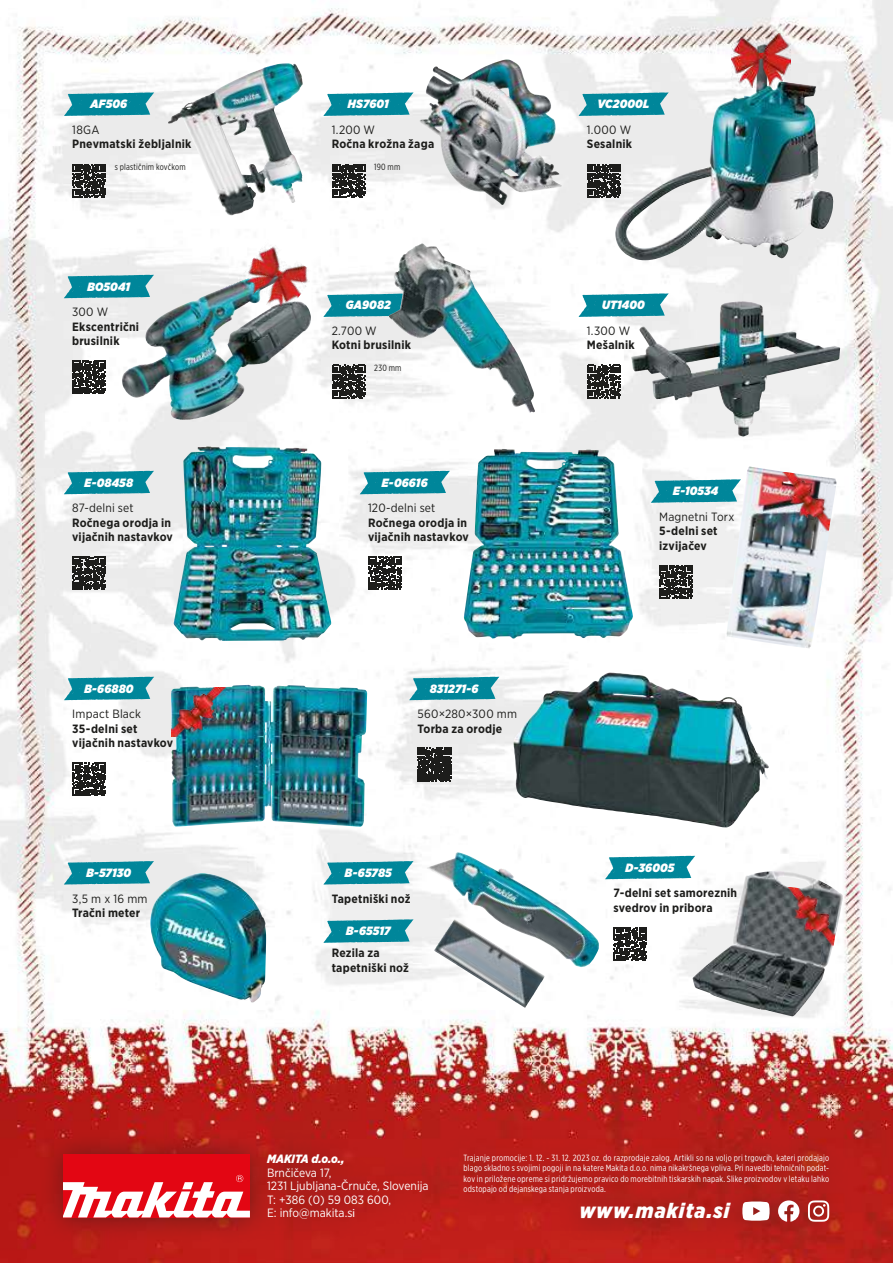
<style>
.page{position:relative;width:893px;height:1263px;background:#fff}
.page>*{position:absolute;margin:0;border:0;box-sizing:border-box;transform-origin:0 0}
.t1{font:italic 900 21px "Gotham Narrow";letter-spacing:.05em;color:#fff}
.t2{font:700 12px/14.4px "Gotham Narrow";letter-spacing:.02em;color:#1d1d1b}
.t3{font:italic 900 12px "Gotham Narrow";letter-spacing:.01em;color:#fff}
.t4{font:12px "Gotham Narrow";letter-spacing:.015em;color:#1d1d1b}
.t5{font:12px/13.5px "Gotham Narrow";color:#fff}
.t6{font:italic 900 12px "Gotham Narrow";color:#fff}
.t7{font:9px/10.5px "Gotham X Narrow";letter-spacing:.025em;color:#fff;text-align:justify}
.t8{font:9px "Gotham X Narrow";letter-spacing:.025em;color:#1d1d1b}
.s1{font-family:"Proxima Nova Cond";font-weight:500}
</style>
<div class="page">
<img style="left:0;top:0;width:893px;height:1263px">
<div style="left:39px;top:1129px;width:815px;height:117px;background:#1d1d1b;opacity:.5"></div>
<svg style="left:778px;top:1200px;width:21px;height:22px"></svg>
<svg style="left:742px;top:1201px;width:28px;height:20px"></svg>
<svg style="left:808px;top:1200px;width:21px;height:22px"></svg>
<div style="left:64px;top:1154px;width:186px;height:63px;background:#e30613"></div>
<svg style="left:64px;top:1175px;width:186px;height:42px"></svg>
<svg style="left:64px;top:92px;width:90px;height:24px;background:#2d99a9"></svg>
<svg style="left:73px;top:164px;width:33px;height:33px"></svg>
<svg style="left:64px;top:275px;width:58px;height:23px"></svg>
<svg style="left:72px;top:361px;width:34px;height:33px"></svg>
<svg style="left:651px;top:479px;width:75px;height:24px;background:#2395a6"></svg>
<svg style="left:659px;top:565px;width:34px;height:33px"></svg>
<svg style="left:64px;top:861px;width:90px;height:23px;background:#2194a5"></svg>
<svg style="left:323px;top:861px;width:91px;height:23px;background:#2898a8"></svg>
<svg style="left:323px;top:919px;width:91px;height:24px;background:#309bab"></svg>
<svg style="left:360px;top:471px;width:90px;height:23px;background:#2596a7"></svg>
<svg style="left:368px;top:557px;width:34px;height:33px"></svg>
<svg style="left:64px;top:471px;width:90px;height:23px;background:#2496a6"></svg>
<svg style="left:72px;top:557px;width:34px;height:33px"></svg>
<svg style="left:323px;top:92px;width:91px;height:24px;background:#309cac"></svg>
<svg style="left:332px;top:164px;width:33px;height:33px"></svg>
<svg style="left:323px;top:293px;width:66px;height:24px;background:#2797a8"></svg>
<svg style="left:332px;top:365px;width:33px;height:33px"></svg>
<svg style="left:578px;top:293px;width:91px;height:24px;background:#2e9cac"></svg>
<svg style="left:587px;top:365px;width:33px;height:33px"></svg>
<svg style="left:578px;top:92px;width:37px;height:24px"></svg>
<svg style="left:587px;top:164px;width:28px;height:33px"></svg>
<img style="left:168px;top:64px;width:110px;height:151px">
<img style="left:122px;top:273px;width:158px;height:125px">
<img style="left:389px;top:243px;width:126px;height:160px">
<img style="left:171px;top:685px;width:196px;height:142px">
<img style="left:513px;top:673px;width:255px;height:155px">
<img style="left:464px;top:449px;width:169px;height:190px">
<img style="left:174px;top:447px;width:157px;height:194px">
<img style="left:631px;top:301px;width:209px;height:135px">
<img style="left:419px;top:59px;width:143px;height:147px">
<img style="left:615px;top:44px;width:149px;height:216px">
<svg style="left:64px;top:677px;width:90px;height:23px;background:#2496a6"></svg>
<svg style="left:73px;top:762px;width:33px;height:34px"></svg>
<svg style="left:409px;top:677px;width:90px;height:23px;background:#2496a6"></svg>
<svg style="left:417px;top:748px;width:35px;height:34px"></svg>
<svg style="left:605px;top:856px;width:90px;height:23px;background:#2597a8"></svg>
<svg style="left:614px;top:927px;width:33px;height:33px"></svg>
<img style="left:731px;top:33px;width:59px;height:54px">
<img style="left:236px;top:239px;width:80px;height:78px">
<img style="left:171px;top:688px;width:54px;height:49px">
<img style="left:726px;top:466px;width:110px;height:182px">
<img style="left:150px;top:873px;width:116px;height:129px">
<img style="left:427px;top:852px;width:172px;height:115px">
<img style="left:434px;top:919px;width:100px;height:89px">
<img style="left:692px;top:871px;width:151px;height:145px">
<img style="left:775px;top:472px;width:61px;height:61px">
<img style="left:780px;top:886px;width:61px;height:61px">
<h2 class="t3" style="left:91px;top:96px;width:38px">AF506</h2>
<h2 class="t4" style="left:72px;top:122px;width:29px">18GA</h2>
<h2 class="t2" style="left:72px;top:137px;width:121px">Pnevmatski žebljalnik</h2>
<p class="t8" style="left:115px;top:161px;width:72px">s plastičnim kovčkom</p>
<h2 class="t3" style="left:87px;top:278px;width:44px">BO5041</h2>
<h2 class="t4" style="left:72px;top:305px;width:38px">300 W</h2>
<h2 class="t2" style="left:72px;top:319px;width:69px">Ekscentrični brusilnik</h2>
<h2 class="t3" style="left:84px;top:474px;width:50px">E-08458</h2>
<h2 class="t4" style="left:72px;top:501px;width:63px">87-delni set</h2>
<h2 class="t2" style="left:72px;top:515px;width:102px">Ročnega orodja in vijačnih nastavkov</h2>
<h2 class="t3" style="left:84px;top:680px;width:51px">B-66880</h2>
<h2 class="t4" style="left:72px;top:706px;width:70px">Impact Black</h2>
<h2 class="t2" style="left:72px;top:721px;width:102px">35-delni set vijačnih nastavkov</h2>
<h2 class="t3" style="left:86px;top:865px;width:46px">B-57130</h2>
<h2 class="t4" style="left:72px;top:891px;width:77px">3,5 m x 16 mm</h2>
<h2 class="t2" style="left:72px;top:905px;width:70px">Tračni meter</h2>
<h2 class="t3" style="left:348px;top:96px;width:42px">HS7601</h2>
<h2 class="t4" style="left:332px;top:122px;width:45px">1.200 W</h2>
<h2 class="t2" style="left:332px;top:137px;width:104px">Ročna krožna žaga</h2>
<p class="t8" style="left:374px;top:161px;width:28px">190 mm</p>
<h2 class="t3" style="left:346px;top:297px;width:46px">GA9082</h2>
<h2 class="t4" style="left:332px;top:323px;width:47px">2.700 W</h2>
<h2 class="t2" style="left:332px;top:338px;width:81px">Kotni brusilnik</h2>
<p class="t8" style="left:374px;top:362px;width:29px">230 mm</p>
<h2 class="t3" style="left:382px;top:474px;width:47px">E-06616</h2>
<h2 class="t4" style="left:368px;top:501px;width:69px">120-delni set</h2>
<h2 class="t2" style="left:368px;top:515px;width:102px">Ročnega orodja in vijačnih nastavkov</h2>
<h2 class="t3" style="left:430px;top:680px;width:50px">831271-6</h2>
<h2 class="t4" style="left:417px;top:706px;width:101px">560×280×300 mm</h2>
<h2 class="t2" style="left:417px;top:721px;width:86px">Torba za orodje</h2>
<h2 class="t3" style="left:345px;top:865px;width:48px">B-65785</h2>
<h2 class="t2" style="left:332px;top:891px;width:80px">Tapetniški nož</h2>
<h2 class="t3" style="left:346px;top:923px;width:46px">B-65517</h2>
<h2 class="t2" style="left:332px;top:946px;width:79px">Rezila za tapetniški nož</h2>
<h2 class="t3" style="left:597px;top:96px;width:53px">VC2000L</h2>
<h2 class="t4" style="left:587px;top:122px;width:46px">1.000 W</h2>
<h2 class="t2" style="left:587px;top:137px;width:47px">Sesalnik</h2>
<h2 class="t3" style="left:602px;top:297px;width:44px">UT1400</h2>
<h2 class="t4" style="left:587px;top:323px;width:45px">1.300 W</h2>
<h2 class="t2" style="left:587px;top:338px;width:49px">Mešalnik</h2>
<h2 class="t3" style="left:673px;top:483px;width:47px">E-10534</h2>
<h2 class="t4" style="left:659px;top:509px;width:77px">Magnetni Torx</h2>
<h2 class="t2" style="left:659px;top:524px;width:60px">5-delni set izvijačev</h2>
<h2 class="t3" style="left:626px;top:859px;width:50px">D-36005</h2>
<h2 class="t2" style="left:613px;top:886px;width:125px">7-delni set samoreznih svedrov in pribora</h2>
<h2 class="t6" style="left:267px;top:1151px;width:79px">MAKITA d.o.o.,</h2>
<h2 class="t5" style="left:267px;top:1166px;width:163px">Brnčičeva 17,<br>1231 Ljubljana-Črnuče, Slovenija<br>T: +386 (0) 59 083 600,<br>E: info@makita.s<span class="s1">i</span></h2>
<p class="t7" style="left:463px;top:1152px;width:367px">Trajanje promocije: 1. 12. - 31. 12. 2023 oz. do razprodaje zalog. Artikli so na voljo pri trgovcih, kateri prodajajo blago skladno s svojimi pogoji in na katere Makita d.o.o. nima nikakršnega vpliva. Pri navedbi tehničnih podat&shy;kov in priložene opreme si pridržujemo pravico do morebitnih tiskarskih napak. Slike proizvodov v letaku lahko odstopajo od dejanskega stanja proizvoda.</p>
<h1 class="t1" style="left:579px;top:1197px;width:152px">www.makita.si</h1>
</div>
